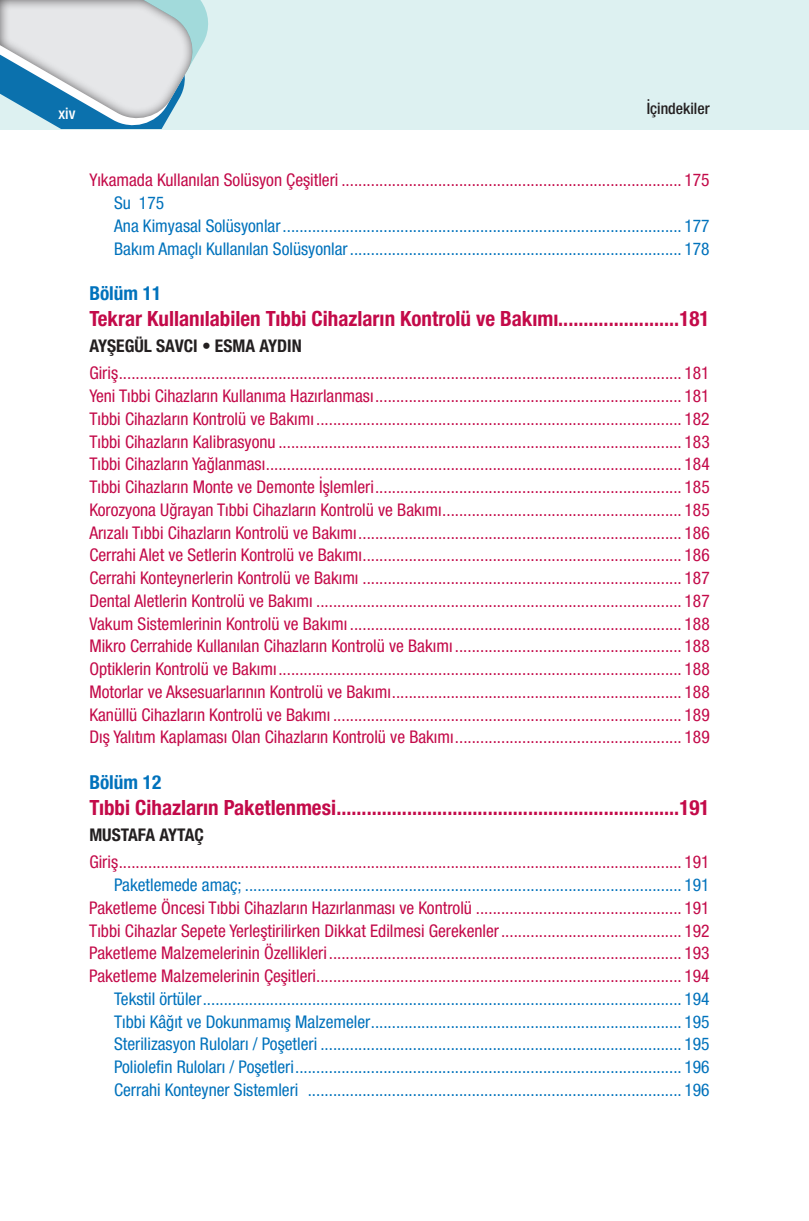
<style>
.page{position:relative;width:809px;height:1221px;background:#fff}
.page>*{position:absolute;margin:0;border:0;box-sizing:border-box;transform-origin:0 0}
.t1{font:700 21px "Helvetica 77 Cn";color:#c30a49}
.t2{font:700 19.25px "Helvetica 77 Cn";color:#0072bc}
.t3{font:17.5px/22.8px "Helvetica 57 Cn";color:#c30a49;text-align:justify}
.t4{font:17.5px/22.8px "Helvetica 57 Cn";color:#0072bc}
.t5{font:700 17.5px "Helvetica 77 Cn";color:#231f20}
.t6{font:15.75px "Helvetica 67 Med Cn";color:#231f20}
.t7{font:15.75px "Helvetica 67 Med Cn";color:#fff}
</style>
<div class="page">
<div style="left:0;top:0;width:808px;height:129px;background:#ddf1f1"></div>
<svg style="left:0;top:0;width:211px;height:130px"></svg>
<div style="left:0;top:0;width:194px;height:120px;background:#231f20;opacity:.75"></div>
<p class="t7" style="left:59px;top:104px;width:18px">xiv</p>
<p class="t6" style="left:646px;top:99px;width:64px">İçindekiler</p>
<p class="t3" style="left:89px;top:168px;width:622px">Yıkamada Kullanılan Solüsyon Çeşitleri ................................................................................. 175</p>
<p class="t4" style="left:114px;top:191px;width:597px">Su 175<br>Ana Kimyasal Solüsyonlar............................................................................................... 177<br>Bakım Amaçlı Kullanılan Solüsyonlar............................................................................... 178</p>
<p class="t2" style="left:89px;top:282px;width:73px">Bölüm 11</p>
<p class="t1" style="left:89px;top:305px;width:622px">Tekrar Kullanılabilen Tıbbi Cihazların Kontrolü ve Bakımı........................181</p>
<p class="t5" style="left:89px;top:335px;width:214px">AYŞEGÜL SAVCI • ESMA AYDIN</p>
<p class="t3" style="left:89px;top:361px;width:622px">Giriş...................................................................................................................................... 181<br>Yeni Tıbbi Cihazların Kullanıma Hazırlanması......................................................................... 181<br>Tıbbi Cihazların Kontrolü ve Bakımı ....................................................................................... 182<br>Tıbbi Cihazların Kalibrasyonu ................................................................................................ 183<br>Tıbbi Cihazların Yağlanması................................................................................................... 184<br>Tıbbi Cihazların Monte ve Demonte İşlemleri......................................................................... 185<br>Korozyona Uğrayan Tıbbi Cihazların Kontrolü ve Bakımı......................................................... 185<br>Arızalı Tıbbi Cihazların Kontrolü ve Bakımı............................................................................. 186<br>Cerrahi Alet ve Setlerin Kontrolü ve Bakımı............................................................................ 186<br>Cerrahi Konteynerlerin Kontrolü ve Bakımı ............................................................................ 187<br>Dental Aletlerin Kontrolü ve Bakımı ....................................................................................... 187<br>Vakum Sistemlerinin Kontrolü ve Bakımı ............................................................................... 188<br>Mikro Cerrahide Kullanılan Cihazların Kontrolü ve Bakımı ...................................................... 188<br>Optiklerin Kontrolü ve Bakımı................................................................................................ 188<br>Motorlar ve Aksesuarlarının Kontrolü ve Bakımı..................................................................... 188<br>Kanüllü Cihazların Kontrolü ve Bakımı ................................................................................... 189<br>Dış Yalıtım Kaplaması Olan Cihazların Kontrolü ve Bakımı...................................................... 189</p>
<p class="t2" style="left:89px;top:770px;width:73px">Bölüm 12</p>
<p class="t1" style="left:89px;top:794px;width:622px">Tıbbi Cihazların Paketlenmesi....................................................................191</p>
<p class="t5" style="left:89px;top:823px;width:116px">MUSTAFA AYTAÇ</p>
<p class="t3" style="left:89px;top:850px;width:622px">Giriş...................................................................................................................................... 191</p>
<p class="t4" style="left:114px;top:873px;width:597px">Paketlemede amaç; ........................................................................................................ 191</p>
<p class="t3" style="left:89px;top:896px;width:622px">Paketleme Öncesi Tıbbi Cihazların Hazırlanması ve Kontrolü ................................................. 191<br>Tıbbi Cihazlar Sepete Yerleştirilirken Dikkat Edilmesi Gerekenler........................................... 192<br>Paketleme Malzemelerinin Özellikleri.................................................................................... 193<br>Paketleme Malzemelerinin Çeşitleri....................................................................................... 194</p>
<p class="t4" style="left:114px;top:987px;width:597px;text-align:justify">Tekstil örtüler.................................................................................................................. 194<br>Tıbbi Kâğıt ve Dokunmamış Malzemeler.......................................................................... 195<br>Sterilizasyon Ruloları / Poşetleri ...................................................................................... 195<br>Poliolefin Ruloları / Poşetleri............................................................................................ 196<br>Cerrahi Konteyner Sistemleri ......................................................................................... 196</p>
</div>
